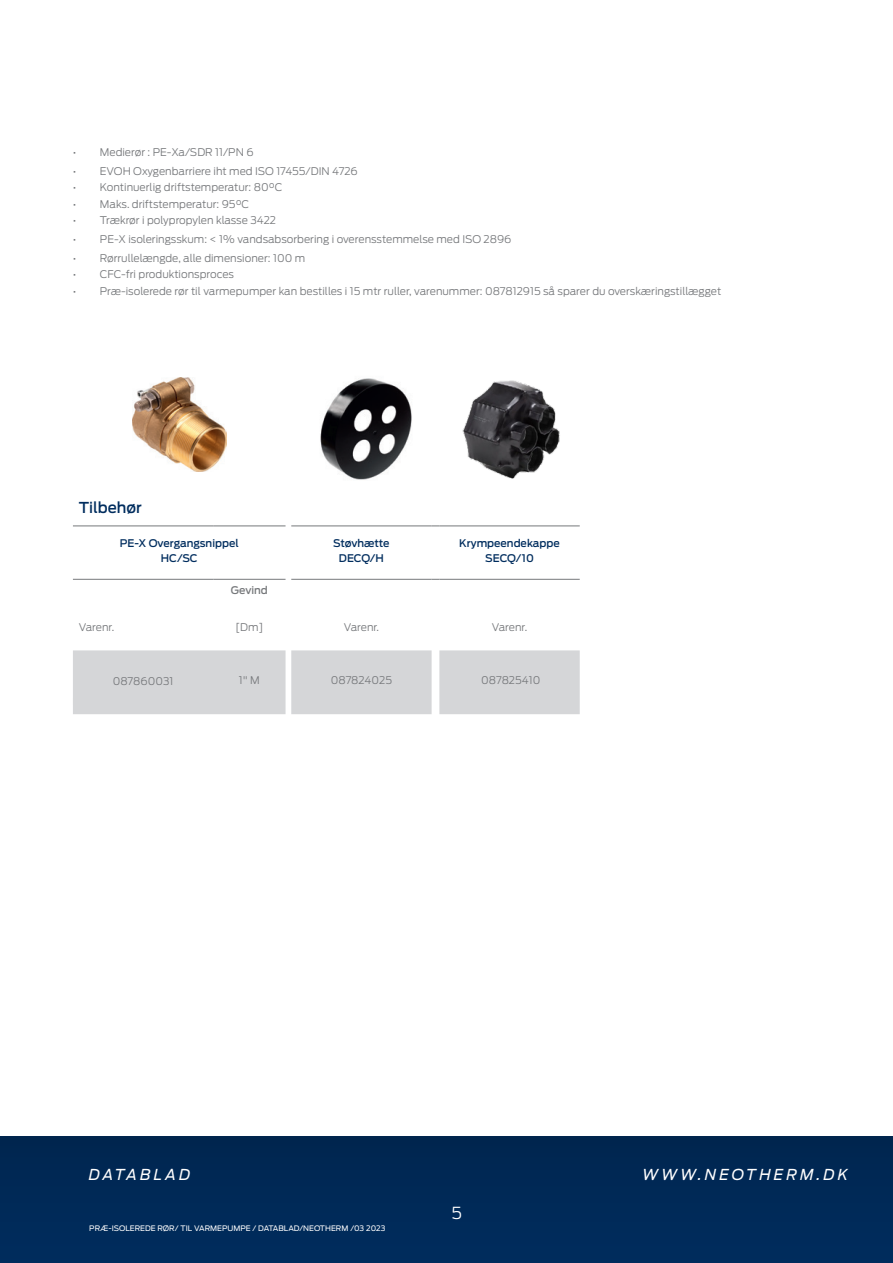
<style>
.page{position:relative;width:893px;height:1263px;background:#fff}
.page>*{position:absolute;margin:0;border:0;box-sizing:border-box;transform-origin:0 0}
.t1{font:300 16.5px "Antenna";color:#fff}
.t2{font:italic 15px "Antenna";letter-spacing:.2em;color:#fff}
.t3{font:500 15px "Antenna";color:#002d5e}
.t4{font:300 10.5px "Antenna";color:#76787b}
.t5{font:500 10.5px/15px "Antenna";color:#002d5e;text-align:center}
.t6{font:500 10.5px "Antenna";color:#76787b}
.t7{font:7.5px "Antenna";color:#fff}
</style>
<div class="page">
<img style="left:320px;top:378px;width:92px;height:102px">
<img style="left:132px;top:378px;width:94px;height:94px">
<img style="left:462px;top:380px;width:98px;height:99px">
<svg style="left:73px;top:525px;width:507px;height:189px"></svg>
<hr style="left:439px;top:579px;width:141px;height:1px;background:#76787b">
<div style="left:0;top:1137px;width:893px;height:126px;background:#002957"></div>
<p class="t4" style="left:73px;top:146px;width:182px">• Medierør : PE-Xa/SDR 11/PN 6</p>
<p class="t4" style="left:73px;top:165px;width:286px">• EVOH Oxygenbarriere iht med ISO 17455/DIN 4726</p>
<p class="t4" style="left:73px;top:181px;width:211px">• Kontinuerlig driftstemperatur: 80°C</p>
<p class="t4" style="left:73px;top:198px;width:178px">• Maks. driftstemperatur: 95°C</p>
<p class="t4" style="left:73px;top:214px;width:205px">• Trækrør i polypropylen klasse 3422</p>
<p class="t4" style="left:73px;top:233px;width:440px">• PE-X isoleringsskum: &lt; 1% vandsabsorbering i overensstemmelse med ISO 2896</p>
<p class="t4" style="left:73px;top:252px;width:234px">• Rørrullelængde, alle dimensioner: 100 m</p>
<p class="t4" style="left:73px;top:268px;width:163px">• CFC-fri produktionsproces</p>
<p class="t4" style="left:73px;top:285px;width:650px">• Præ-isolerede rør til varmepumper kan bestilles i 15 mtr ruller, varenummer: 087812915 så sparer du overskæringstillægget</p>
<h2 class="t3" style="left:79px;top:499px;width:65px">Tilbehør</h2>
<p class="t5" style="left:120px;top:536px;width:121px">PE-X Overgangsnippel<br>HC/SC</p>
<p class="t5" style="left:333px;top:536px;width:58px">Støvhætte<br>DECQ/H</p>
<p class="t5" style="left:459px;top:536px;width:102px">Krympeendekappe<br>SECQ/10</p>
<p class="t6" style="left:231px;top:584px;width:39px">Gevind</p>
<p class="t4" style="left:79px;top:621px;width:37px">Varenr.</p>
<p class="t4" style="left:235px;top:621px;width:30px">[Dm]</p>
<p class="t4" style="left:344px;top:621px;width:37px">Varenr.</p>
<p class="t4" style="left:492px;top:621px;width:37px">Varenr.</p>
<p class="t4" style="left:113px;top:675px;width:62px">087860031</p>
<p class="t4" style="left:239px;top:673px;width:23px">1" M</p>
<p class="t4" style="left:331px;top:674px;width:63px">087824025</p>
<p class="t4" style="left:481px;top:674px;width:61px">087825410</p>
<h2 class="t2" style="left:89px;top:1166px;width:103px">DATABLAD</h2>
<h2 class="t2" style="left:642px;top:1166px;width:207px">WWW.NEOTHERM.DK</h2>
<h1 class="t1" style="left:451px;top:1203px;width:12px">5</h1>
<p class="t7" style="left:89px;top:1224px;width:298px">PRÆ-ISOLEREDE RØR/ TIL VARMEPUMPE / DATABLAD/NEOTHERM /03 2023</p>
</div>
